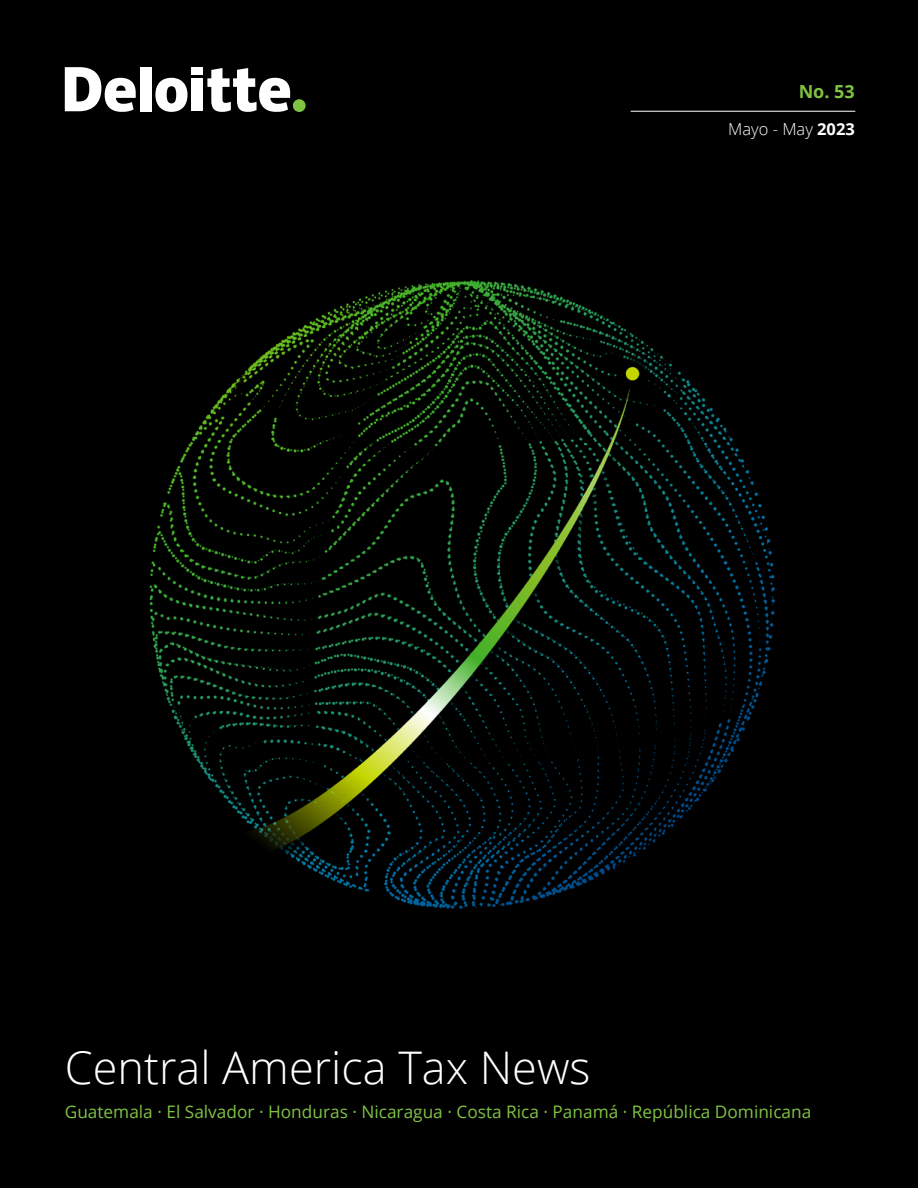
<style>
.page{position:relative;width:918px;height:1188px;background:#000}
.page>*{position:absolute;margin:0;border:0;box-sizing:border-box;transform-origin:0 0}
.t1{font:300 45px "Open Sans";color:#fff}
.t2{font:700 18px "Open Sans";color:#80c343}
.t3{font:17.25px "Open Sans";color:#80c343}
.t4{font:300 16.5px "Open Sans";color:#fff}
.s1{font-weight:700}
</style>
<div class="page">
<div style="left:293px;top:99px;width:13px;height:13px;background:#80c342;border-radius:50%"></div>
<div style="left:140px;top:67px;width:11px;height:44px;background:#fff"></div>
<svg style="left:155px;top:78px;width:33px;height:34px"></svg>
<div style="left:192px;top:78px;width:11px;height:33px;background:#fff"></div>
<div style="left:192px;top:67px;width:11px;height:7px;background:#fff"></div>
<svg style="left:207px;top:68px;width:83px;height:44px"></svg>
<svg style="left:65px;top:67px;width:71px;height:45px"></svg>
<hr style="left:631px;top:111px;width:224px;height:1px;background:#fff">
<img style="left:149px;top:280px;width:627px;height:629px">
<p class="t2" style="left:799px;top:79px;width:58px">No. 53</p>
<p class="t4" style="left:728px;top:117px;width:128px">Mayo - May <span class="s1">2023</span></p>
<h1 class="t1" style="left:65px;top:1037px;width:527px">Central America Tax News</h1>
<p class="t3" style="left:65px;top:1100px;width:748px">Guatemala · El Salvador · Honduras · Nicaragua · Costa Rica · Panamá · República Dominicana</p>
</div>
